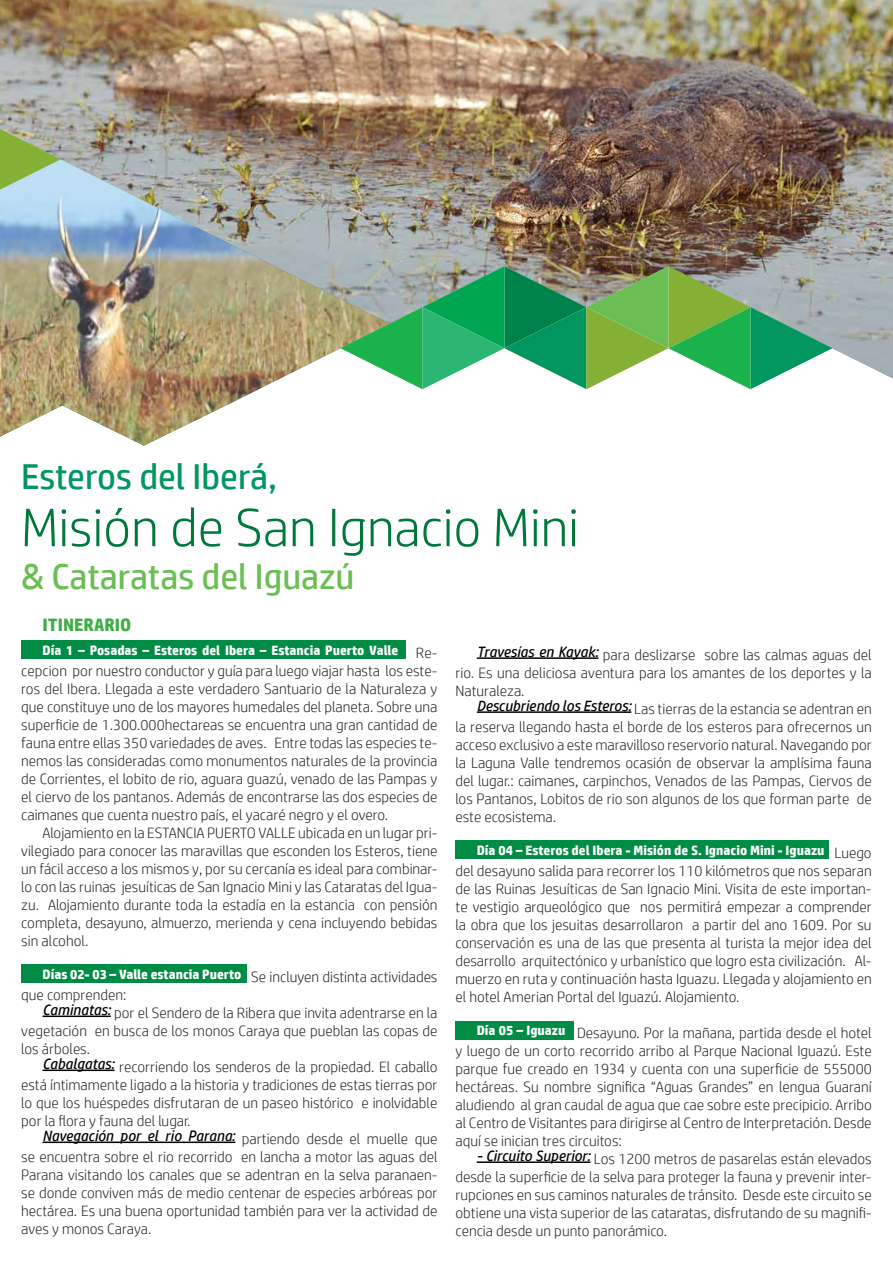
<style>
.page{position:relative;width:893px;height:1263px;background:#fff}
.page>*{position:absolute;margin:0;border:0;box-sizing:border-box;transform-origin:0 0}
.t1{font:300 54px "HP Simplified";color:#00783c}
.t2{font:36px "HP Simplified";color:#6abe53}
.t3{font:36px "HP Simplified";color:#00965e}
.t4{font:700 18px "HP Simplified";color:#41ad49}
.t5{font:300 15px/18px "HP Simplified";color:#252729;text-align:justify}
.t6{font:700 13.5px "HP Simplified";color:#fff}
.s1{font-weight:300;font-size:15px;color:#252729}
.s2{font-weight:400;font-style:italic;color:#000}
</style>
<div class="page">
<div style="left:21px;top:640px;width:385px;height:19px;background:#008c44"></div>
<div style="left:21px;top:964px;width:226px;height:19px;background:#008c44"></div>
<div style="left:455px;top:840px;width:374px;height:19px;background:#008c44"></div>
<div style="left:455px;top:1021px;width:119px;height:19px;background:#008c44"></div>
<img style="left:0;top:0;width:893px;height:378px">
<img style="left:0;top:119px;width:390px;height:40px">
<img style="left:0;top:159px;width:390px;height:287px">
<svg style="left:0;top:129px;width:61px;height:61px"></svg>
<hr style="left:43px;top:1015px;width:68px;height:2px;background:#000">
<hr style="left:43px;top:1069px;width:72px;height:2px;background:#000">
<hr style="left:43px;top:1141px;width:192px;height:2px;background:#000">
<hr style="left:477px;top:657px;width:121px;height:2px;background:#000">
<hr style="left:477px;top:711px;width:154px;height:2px;background:#000">
<hr style="left:477px;top:1161px;width:113px;height:2px;background:#000">
<img style="left:226px;top:242px;width:606px;height:147px">
<h2 class="t3" style="left:21px;top:456px;width:258px">Esteros del Iberá,</h2>
<h1 class="t1" style="left:21px;top:497px;width:559px">Misión de San Ignacio Mini</h1>
<h2 class="t2" style="left:21px;top:556px;width:335px">&amp; Cataratas del Iguazú</h2>
<p class="t4" style="left:43px;top:614px;width:90px">ITINERARIO</p>
<p class="t6" style="left:43px;top:642px;width:396px">Día 1 – Posadas – Esteros del Ibera – Estancia Puerto Valle <span class="s1">Re-</span></p>
<p class="t5" style="left:21px;top:661px;width:418px">cepcion por nuestro conductor y guía para luego viajar hasta los este&shy;ros del Ibera. Llegada a este verdadero Santuario de la Naturaleza y que constituye uno de los mayores humedales del planeta. Sobre una superficie de 1.300.000hectareas se encuentra una gran cantidad de fauna entre ellas 350 variedades de aves. Entre todas las especies te&shy;nemos las consideradas como monumentos naturales de la provincia de Corrientes, el lobito de rio, aguara guazú, venado de las Pampas y el ciervo de los pantanos. Además de encontrarse las dos especies de caimanes que cuenta nuestro país, el yacaré negro y el overo.</p>
<p class="t5" style="left:21px;top:823px;width:418px;text-indent:21px">Alojamiento en la ESTANCIA PUERTO VALLE ubicada en un lugar pri&shy;vilegiado para conocer las maravillas que esconden los Esteros, tiene un fácil acceso a los mismos y, por su cercanía es ideal para combinar&shy;lo con las ruinas jesuíticas de San Ignacio Mini y las Cataratas del Igua&shy;zu. Alojamiento durante toda la estadía en la estancia con pensión completa, desayuno, almuerzo, merienda y cena incluyendo bebidas sin alcohol.</p>
<p class="t6" style="left:43px;top:966px;width:396px">Días 02- 03 – Valle estancia Puerto <span class="s1">Se incluyen distinta actividades</span></p>
<p class="t5" style="left:21px;top:985px;width:107px">que comprenden:</p>
<p class="t5" style="left:43px;top:1003px;width:396px"><sup>Caminatas:</sup> por el Sendero de la Ribera que invita adentrarse en la</p>
<p class="t5" style="left:21px;top:1021px;width:418px">vegetación en busca de los monos Caraya que pueblan las copas de</p>
<p class="t5" style="left:21px;top:1039px;width:70px">los árboles.</p>
<p class="t5" style="left:43px;top:1057px;width:396px"><sup>Cabalgatas:</sup> recorriendo los senderos de la propiedad. El caballo</p>
<p class="t5" style="left:21px;top:1075px;width:418px">está íntimamente ligado a la historia y tradiciones de estas tierras por</p>
<p class="t5" style="left:21px;top:1093px;width:418px">lo que los huéspedes disfrutaran de un paseo histórico e inolvidable</p>
<p class="t5" style="left:21px;top:1111px;width:171px">por la flora y fauna del lugar.</p>
<p class="t5" style="left:21px;top:1125px;width:418px;line-height:21px;text-align:right"><span class="s2">Navegación por el rio Parana:</span> partiendo desde el muelle que<br>se encuentra sobre el rio recorrido en lancha a motor las aguas del</p>
<p class="t5" style="left:21px;top:1165px;width:418px">Parana visitando los canales que se adentran en la selva paranaen&shy;se donde conviven más de medio centenar de especies arbóreas por hectárea. Es una buena oportunidad también para ver la actividad de aves y monos Caraya.</p>
<p class="t5" style="left:455px;top:645px;width:418px;text-indent:21px"><sup>Travesías</sup> <sup>en</sup> <sup>Kayak:</sup> para deslizarse sobre las calmas aguas del rio. Es una deliciosa aventura para los amantes de los deportes y la Naturaleza.</p>
<p class="t5" style="left:455px;top:699px;width:418px;text-indent:21px"><sup>Descubriendo</sup> <sup>los</sup> <sup>Esteros:</sup> Las tierras de la estancia se adentran en la reserva llegando hasta el borde de los esteros para ofrecernos un acceso exclusivo a este maravilloso reservorio natural. Navegando por la Laguna Valle tendremos ocasión de observar la amplísima fauna del lugar.: caimanes, carpinchos, Venados de las Pampas, Ciervos de los Pantanos, Lobitos de rio son algunos de los que forman parte de este ecosistema.</p>
<p class="t6" style="left:477px;top:842px;width:396px">Día 04 – Esteros del Ibera - Misión de S. Ignacio Mini - Iguazu <span class="s1">Luego</span></p>
<p class="t5" style="left:455px;top:861px;width:418px">del desayuno salida para recorrer los 110 kilómetros que nos separan de las Ruinas Jesuíticas de San Ignacio Mini. Visita de este importan&shy;te vestigio arqueológico que nos permitirá empezar a comprender la obra que los jesuitas desarrollaron a partir del ano 1609. Por su conservación es una de las que presenta al turista la mejor idea del desarrollo arquitectónico y urbanístico que logro esta civilización. Al&shy;muerzo en ruta y continuación hasta Iguazu. Llegada y alojamiento en el hotel Amerian Portal del Iguazú. Alojamiento.</p>
<p class="t5" style="left:455px;top:1023px;width:418px;text-indent:21px"><sup>Día</sup> <sup>05</sup> <sup>–</sup> <sup>Iguazu</sup> Desayuno. Por la mañana, partida desde el hotel y luego de un corto recorrido arribo al Parque Nacional Iguazú. Este parque fue creado en 1934 y cuenta con una superficie de 555000 hectáreas. Su nombre significa “Aguas Grandes” en lengua Guaraní aludiendo al gran caudal de agua que cae sobre este precipicio. Arribo al Centro de Visitantes para dirigirse al Centro de Interpretación. Desde aquí se inician tres circuitos:</p>
<p class="t5" style="left:455px;top:1149px;width:418px;text-indent:21px"><sup>-</sup> <sup>Circuito</sup> <sup>Superior:</sup> Los 1200 metros de pasarelas están elevados desde la superficie de la selva para proteger la fauna y prevenir inter&shy;rupciones en sus caminos naturales de tránsito. Desde este circuito se obtiene una vista superior de las cataratas, disfrutando de su magnifi&shy;cencia desde un punto panorámico.</p>
</div>
